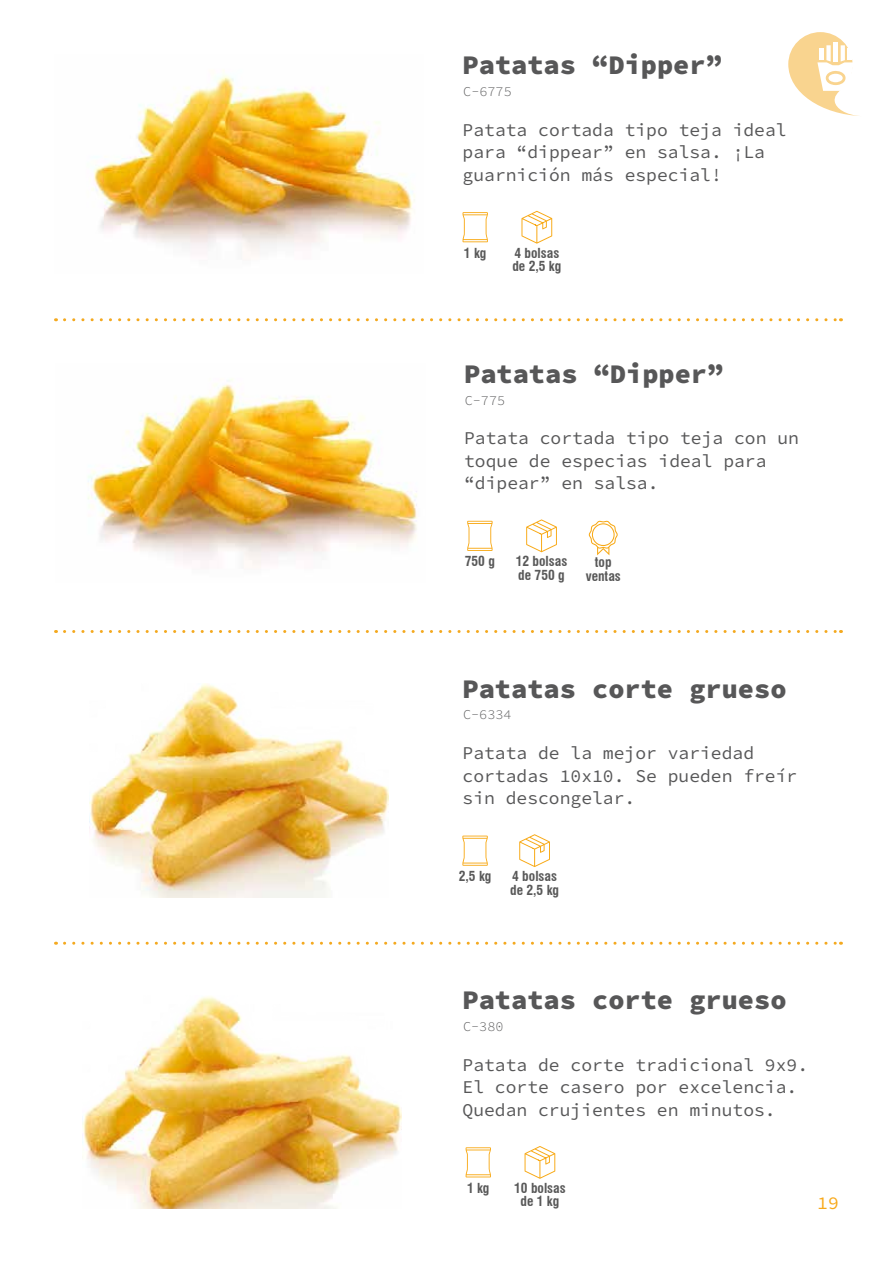
<style>
.page{position:relative;width:893px;height:1263px;background:#fff}
.page>*{position:absolute;margin:0;border:0;box-sizing:border-box;transform-origin:0 0}
.t1{font:900 27px "Source Code Pro";color:#575758}
.t2{font:18px/22.5px "Source Code Pro Regular 2";color:#575758}
.t3{font:18px "Source Code Pro";color:#575758}
.t4{font:18px "Source Code Pro Regular 2";color:#f8a91a}
.t5{font:700 condensed 13.5px/13.5px "Swiss 721 BT";color:#585858}
.t6{font:300 13.5px "Source Code Pro";color:#575758}
</style>
<div class="page">
<svg style="left:788px;top:32px;width:71px;height:84px"></svg>
<img style="left:91px;top:70px;width:324px;height:185px">
<svg style="left:462px;top:212px;width:26px;height:30px"></svg>
<svg style="left:521px;top:211px;width:31px;height:33px"></svg>
<img style="left:89px;top:684px;width:300px;height:213px">
<svg style="left:462px;top:835px;width:26px;height:31px"></svg>
<svg style="left:519px;top:834px;width:31px;height:33px"></svg>
<svg style="left:65px;top:942px;width:776px;height:3px"></svg>
<svg style="left:65px;top:318px;width:776px;height:3px"></svg>
<svg style="left:65px;top:630px;width:776px;height:3px"></svg>
<svg style="left:589px;top:521px;width:29px;height:34px"></svg>
<img style="left:88px;top:379px;width:330px;height:187px">
<svg style="left:467px;top:521px;width:26px;height:30px"></svg>
<svg style="left:526px;top:519px;width:31px;height:33px"></svg>
<img style="left:83px;top:996px;width:319px;height:213px">
<svg style="left:465px;top:1147px;width:26px;height:30px"></svg>
<svg style="left:525px;top:1146px;width:30px;height:33px"></svg>
<h1 class="t1" style="left:463px;top:46px;width:261px">Patatas “Dipper”</h1>
<p class="t6" style="left:463px;top:82px;width:50px">C-6775</p>
<p class="t2" style="left:463px;top:119px;width:326px">Patata cortada tipo teja ideal</p>
<p class="t3" style="left:463px;top:139px;width:304px">para “dippear” en salsa. ¡La</p>
<p class="t2" style="left:463px;top:164px;width:261px">guarnición más especial!</p>
<p class="t5" style="left:464px;top:246px;width:24px">1 kg</p>
<p class="t5" style="left:512px;top:246px;width:51px">4 bolsas de 2,5 kg</p>
<h1 class="t1" style="left:464px;top:354px;width:261px">Patatas “Dipper”</h1>
<p class="t6" style="left:465px;top:390px;width:42px">C-775</p>
<p class="t2" style="left:464px;top:428px;width:336px">Patata cortada tipo teja con un toque de especias ideal para</p>
<p class="t3" style="left:464px;top:470px;width:196px">“dipear” en salsa.</p>
<p class="t5" style="left:465px;top:555px;width:32px">750 g</p>
<p class="t5" style="left:516px;top:555px;width:53px">12 bolsas de 750 g</p>
<p class="t5" style="left:586px;top:556px;width:37px;text-align:center">top ventas</p>
<h1 class="t1" style="left:462px;top:669px;width:326px">Patatas corte grueso</h1>
<p class="t6" style="left:463px;top:705px;width:50px">C-6334</p>
<p class="t2" style="left:462px;top:742px;width:336px">Patata de la mejor variedad cortadas 10x10. Se pueden freír sin descongelar.</p>
<p class="t5" style="left:459px;top:869px;width:34px">2,5 kg</p>
<p class="t5" style="left:510px;top:869px;width:51px">4 bolsas de 2,5 kg</p>
<h1 class="t1" style="left:462px;top:981px;width:326px">Patatas corte grueso</h1>
<p class="t6" style="left:463px;top:1017px;width:42px">C-380</p>
<p class="t2" style="left:462px;top:1054px;width:347px">Patata de corte tradicional 9x9.<br>El corte casero por excelencia.<br>Quedan crujientes en minutos.</p>
<p class="t5" style="left:467px;top:1181px;width:24px">1 kg</p>
<p class="t5" style="left:514px;top:1181px;width:53px;text-align:center">10 bolsas de 1 kg</p>
<p class="t4" style="left:817px;top:1190px;width:23px">19</p>
</div>
